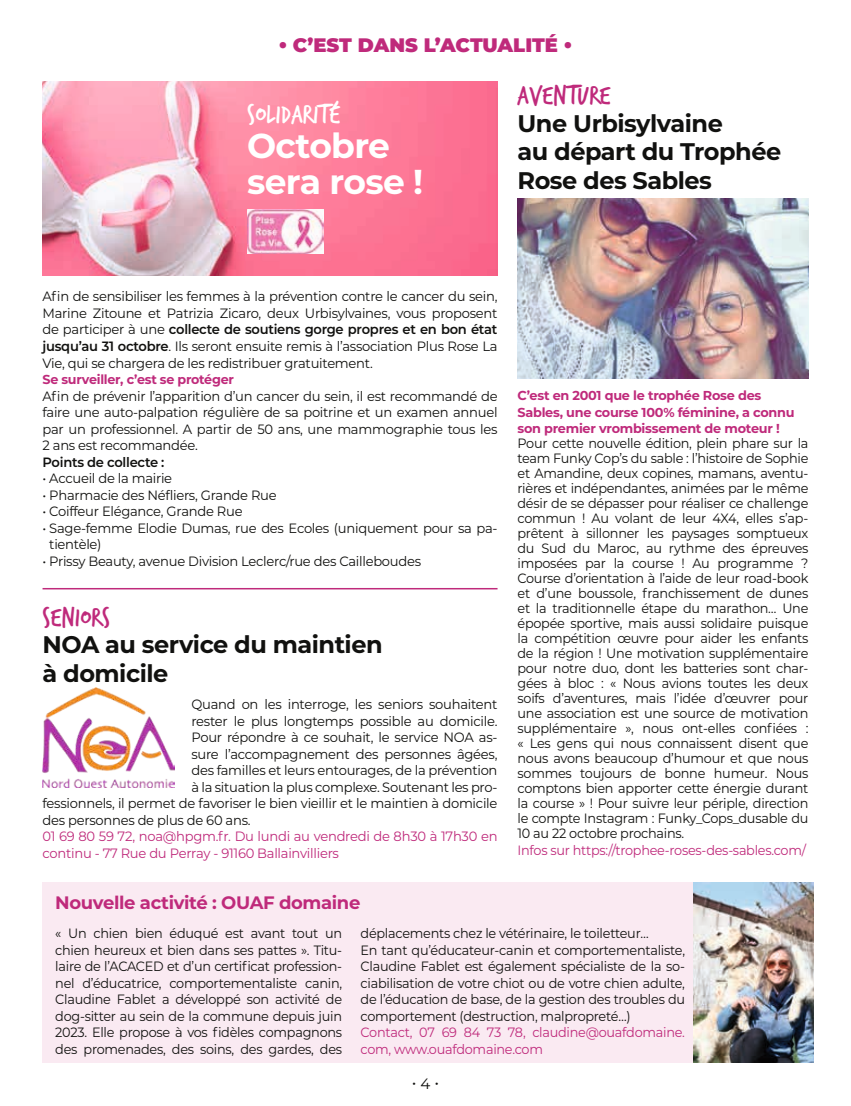
<style>
.page{position:relative;width:851px;height:1106px;background:#fff}
.page>*{position:absolute;margin:0;border:0;box-sizing:border-box;transform-origin:0 0}
.t1{font:700 34.5px/36px "Montserrat";letter-spacing:-.02em;color:#fff}
.t2{font:28.5px "Trash Hand";letter-spacing:.01em;color:#bf2a7b}
.t3{font:28.5px "Trash Hand";letter-spacing:.01em;color:#fff}
.t4{font:700 24px/28.5px "Montserrat";letter-spacing:-.02em;color:#11110f}
.t5{font:900 19.5px "Montserrat";color:#bf2a7b}
.t6{font:700 18px "Montserrat";letter-spacing:-.02em;color:#bf2a7b}
.t7{font:15px "Montserrat";color:#11110f}
.t8{font:13.5px/15px "Montserrat";letter-spacing:-.02em;color:#11110f;text-align:justify;scale:.95 1}
.t9{font:13.5px/16.5px "Montserrat";letter-spacing:-.02em;color:#11110f;text-align:justify}
.t10{font:13.5px/16.5px "Montserrat";letter-spacing:-.02em;color:#bf2a7b;scale:.95 1}
.t11{font:13.5px/16.5px "Montserrat";letter-spacing:-.02em;color:#bf2a7b}
.t12{font:600 13.5px "Montserrat";letter-spacing:-.02em;color:#11110f}
.t13{font:700 12.9px/16.5px "Montserrat";letter-spacing:-.02em;color:#bf2a7b}
.s1{font-weight:600}
</style>
<div class="page">
<img style="left:43px;top:81px;width:454px;height:194px">
<img style="left:517px;top:198px;width:291px;height:180px">
<img style="left:247px;top:209px;width:76px;height:44px">
<img style="left:43px;top:687px;width:131px;height:100px">
<div style="left:43px;top:882px;width:765px;height:180px;background:#faeaf2"></div>
<hr style="left:43px;top:588px;width:454px;height:1px;background:#bf2a7b">
<img style="left:693px;top:882px;width:120px;height:180px">
<h3 class="t5" style="left:278px;top:30px;width:295px">• C’EST DANS L’ACTUALITÉ •</h3>
<h2 class="t3" style="left:247px;top:100px;width:94px">SOLIDARITÉ</h2>
<h1 class="t1" style="left:247px;top:126px;width:177px">Octobre sera rose !</h1>
<h2 class="t2" style="left:517px;top:81px;width:94px">AVENTURE</h2>
<h3 class="t4" style="left:517px;top:108px;width:265px">Une Urbisylvaine<br>au départ du Trophée<br>Rose des Sables</h3>
<p class="t9" style="left:43px;top:288px;width:456px">Afin de sensibiliser les femmes à la prévention contre le cancer du sein, Marine Zitoune et Patrizia Zicaro, deux Urbisylvaines, vous proposent de participer à une <span class="s1">collecte de soutiens gorge propres et en bon état jusqu’au 31 octobre</span>. Ils seront ensuite remis à l’association Plus Rose La Vie, qui se chargera de les redistribuer gratuitement.</p>
<p class="t13" style="left:43px;top:370px;width:193px">Se surveiller, c’est se protéger</p>
<p class="t9" style="left:43px;top:387px;width:456px">Afin de prévenir l’apparition d’un cancer du sein, il est recommandé de faire une auto-palpation régulière de sa poitrine et un examen annuel par un professionnel. A partir de 50 ans, une mammographie tous les 2 ans est recommandée.</p>
<p class="t12" style="left:43px;top:452px;width:123px">Points de collecte :</p>
<p class="t9" style="left:43px;top:469px;width:131px">• Accueil de la mairie</p>
<p class="t9" style="left:43px;top:486px;width:236px">• Pharmacie des Néfliers, Grande Rue</p>
<p class="t9" style="left:43px;top:502px;width:201px">• Coiffeur Elégance, Grande Rue</p>
<p class="t9" style="left:49px;top:519px;width:449px;text-indent:-7px">• Sage-femme Elodie Dumas, rue des Ecoles (uniquement pour sa pa&shy;tientèle)</p>
<p class="t9" style="left:43px;top:552px;width:380px">• Prissy Beauty, avenue Division Leclerc/rue des Cailleboudes</p>
<h2 class="t2" style="left:43px;top:603px;width:69px">SENIORS</h2>
<h3 class="t4" style="left:43px;top:629px;width:341px">NOA au service du maintien à domicile</h3>
<p class="t9" style="left:191px;top:695px;width:307px">Quand on les interroge, les seniors souhaitent</p>
<p class="t9" style="left:191px;top:712px;width:307px">rester le plus longtemps possible au domicile.</p>
<p class="t9" style="left:191px;top:728px;width:307px">Pour répondre à ce souhait, le service NOA as-</p>
<p class="t9" style="left:191px;top:745px;width:307px">sure l’accompagnement des personnes âgées,</p>
<p class="t9" style="left:191px;top:761px;width:307px">des familles et leurs entourages, de la prévention</p>
<p class="t9" style="left:191px;top:778px;width:307px">à la situation la plus complexe. Soutenant les pro-</p>
<p class="t9" style="left:43px;top:794px;width:456px">fessionnels, il permet de favoriser le bien vieillir et le maintien à domicile</p>
<p class="t9" style="left:43px;top:811px;width:209px">des personnes de plus de 60 ans.</p>
<p class="t11" style="left:43px;top:827px;width:456px">01 69 80 59 72, noa@hpgm.fr. Du lundi au vendredi de 8h30 à 17h30 en continu - 77 Rue du Perray - 91160 Ballainvilliers</p>
<p class="t13" style="left:517px;top:387px;width:278px">C’est en 2001 que le trophée Rose des<br>Sables, une course 100% féminine, a connu son premier vrombissement de moteur !</p>
<p class="t8" style="left:517px;top:435px;width:308px">Pour cette nouvelle édition, plein phare sur la team Funky Cop’s du sable : l’histoire de Sophie et Amandine, deux copines, mamans, aventu&shy;rières et indépendantes, animées par le même désir de se dépasser pour réaliser ce challenge commun ! Au volant de leur 4X4, elles s’ap&shy;prêtent à sillonner les paysages somptueux du Sud du Maroc, au rythme des épreuves imposées par la course ! Au programme ?<br>Course d’orientation à l’aide de leur road-book et d’une boussole, franchissement de dunes et la traditionnelle étape du marathon… Une épopée sportive, mais aussi solidaire puisque la compétition œuvre pour aider les enfants de la région ! Une motivation supplémentaire pour notre duo, dont les batteries sont char&shy;gées à bloc : « Nous avions toutes les deux soifs d’aventures, mais l’idée d’œuvrer pour une association est une source de motivation supplémentaire », nous ont-elles confiées : « Les gens qui nous connaissent disent que nous avons beaucoup d’humour et que nous sommes toujours de bonne humeur. Nous comptons bien apporter cette énergie durant la course » ! Pour suivre leur périple, direction le compte Instagram : Funky_Cops_dusable du 10 au 22 octobre prochains.</p>
<p class="t10" style="left:517px;top:841px;width:305px">Infos sur https://trophee-roses-des-sables.com/</p>
<h3 class="t6" style="left:55px;top:889px;width:306px">Nouvelle activité : OUAF domaine</h3>
<p class="t8" style="left:55px;top:924px;width:303px;line-height:16.5px">« Un chien bien éduqué est avant tout un chien heureux et bien dans ses pattes ». Titu&shy;laire de l’ACACED et d’un certificat profession&shy;nel d’éducatrice, comportementaliste canin, Claudine Fablet a développé son activité de dog-sitter au sein de la commune depuis juin 2023. Elle propose à vos fidèles compagnons des promenades, des soins, des gardes, des</p>
<p class="t8" style="left:360px;top:924px;width:343px;line-height:16.5px;text-align:left">déplacements chez le vétérinaire, le toiletteur…<br>En tant qu’éducateur-canin et comportementaliste, Claudine Fablet est également spécialiste de la so&shy;ciabilisation de votre chiot ou de votre chien adulte, de l’éducation de base, de la gestion des troubles du comportement (destruction, malpropreté…)</p>
<p class="t10" style="left:360px;top:1023px;width:343px">Contact, 07 69 84 73 78, claudine@ouafdomaine. com, www.ouafdomaine.com</p>
<p class="t7" style="left:412px;top:1073px;width:29px">• 4 •</p>
</div>
